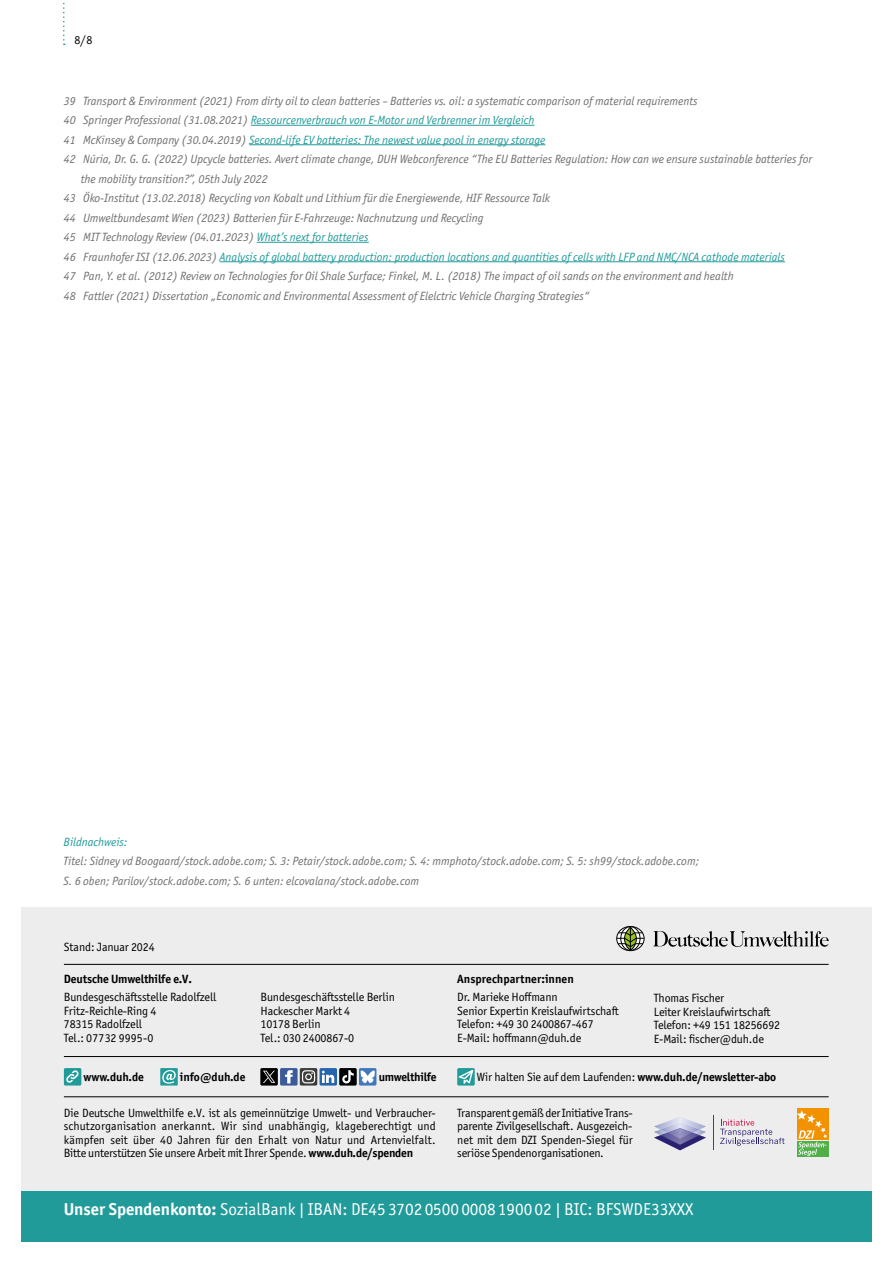
<style>
.page{position:relative;width:893px;height:1263px;background:#fff}
.page>*{position:absolute;margin:0;border:0;box-sizing:border-box;transform-origin:0 0}
.t1{font:17.25px "Officina Sans ITC Pro";color:#fff}
.t2{font:italic 12px/19.5px "Officina Sans ITC Pro";color:#706f6f}
.t3{font:12px/13.5px "Officina Sans ITC Pro";letter-spacing:-.01em;color:#000}
.t4{font:italic 12px "Officina Sans ITC Pro";color:#219b9a}
.t5{font:700 12px "Officina Sans ITC Pro";letter-spacing:-.01em;color:#000}
.t6{font:12px "Officina Serif ITC Pro";color:#000}
.s1{color:#706f6f}
.s2{color:#219b9a}
.s3{font-weight:700}
</style>
<div class="page">
<div style="left:21px;top:907px;width:851px;height:335px;background:#ededed"></div>
<div style="left:21px;top:1192px;width:851px;height:50px;background:#219b9a"></div>
<hr style="left:64px;top:964px;width:765px;height:1px;background:#000">
<hr style="left:64px;top:1056px;width:765px;height:1px;background:#000">
<hr style="left:64px;top:1096px;width:765px;height:1px;background:#000">
<div style="left:64px;top:1068px;width:17px;height:17px;background:#219b9a;border-radius:2px"></div>
<svg style="left:66px;top:1070px;width:13px;height:13px"></svg>
<div style="left:160px;top:1068px;width:18px;height:17px;background:#219b9a"></div>
<svg style="left:162px;top:1070px;width:14px;height:13px"></svg>
<div style="left:260px;top:1068px;width:18px;height:17px;background:#000;border-radius:2px"></div>
<svg style="left:263px;top:1071px;width:12px;height:12px"></svg>
<div style="left:280px;top:1068px;width:18px;height:17px;background:#3c5a9a;border-radius:2px"></div>
<svg style="left:285px;top:1070px;width:8px;height:13px"></svg>
<svg style="left:300px;top:1068px;width:17px;height:17px"></svg>
<svg style="left:302px;top:1070px;width:13px;height:13px"></svg>
<div style="left:319px;top:1068px;width:18px;height:17px;background:#2664ae;border-radius:2px"></div>
<svg style="left:322px;top:1071px;width:12px;height:12px"></svg>
<div style="left:339px;top:1068px;width:18px;height:17px;background:#000;border-radius:2px"></div>
<svg style="left:342px;top:1070px;width:12px;height:13px"></svg>
<div style="left:359px;top:1068px;width:17px;height:17px;background:#4278bc;border-radius:2px"></div>
<svg style="left:360px;top:1070px;width:15px;height:13px"></svg>
<div style="left:457px;top:1068px;width:18px;height:17px;background:#219b9a;border-radius:2px"></div>
<svg style="left:459px;top:1070px;width:14px;height:14px"></svg>
<div style="left:797px;top:1108px;width:32px;height:32px;background:#f39200"></div>
<div style="left:797px;top:1141px;width:32px;height:16px;background:#50af47"></div>
<svg style="left:797px;top:1110px;width:30px;height:46px"></svg>
<svg style="left:654px;top:1118px;width:52px;height:32px"></svg>
<img style="left:660px;top:1122px;width:40px;height:11px">
<img style="left:667px;top:1128px;width:26px;height:11px">
<svg style="left:720px;top:1119px;width:64px;height:27px"></svg>
<hr style="left:713px;top:1115px;width:1px;height:34px;background:#d3043b">
<div style="left:616px;top:926px;width:28px;height:25px;border:1px solid #000;border-radius:50%"></div>
<div style="left:620px;top:926px;width:20px;height:25px;border:1px solid #000;border-radius:50%"></div>
<svg style="left:653px;top:931px;width:176px;height:16px"></svg>
<div style="left:624px;top:926px;width:12px;height:24px;background:#0f0f0f;border-radius:50%"></div>
<div style="left:624px;top:926px;width:13px;height:24px;border:1px solid #000;border-radius:50%"></div>
<svg style="left:617px;top:927px;width:27px;height:24px"></svg>
<svg style="left:63px;top:2px;width:2px;height:43px"></svg>
<hr style="left:251px;top:125px;width:284px;height:1px;background:#219b9a">
<hr style="left:249px;top:144px;width:296px;height:1px;background:#219b9a">
<hr style="left:257px;top:242px;width:112px;height:1px;background:#219b9a">
<hr style="left:220px;top:261px;width:565px;height:1px;background:#219b9a">
<p class="t6" style="left:74px;top:33px;width:19px">8/8</p>
<p class="t2" style="left:64px;top:91px;width:635px">39 Transport &amp; Environment (2021) From dirty oil to clean batteries – Batteries vs. oil: a systematic comparison of material requirements</p>
<p class="t4" style="left:64px;top:113px;width:472px"><span class="s1">40 Springer Professional (31.08.2021)</span> Ressourcenverbrauch von E-Motor und Verbrenner im Vergleich</p>
<p class="t4" style="left:64px;top:133px;width:483px"><span class="s1">41 McKinsey &amp; Company (30.04.2019)</span> Second-life EV batteries: The newest value pool in energy storage</p>
<p class="t2" style="left:64px;top:149px;width:750px">42 Núria, Dr. G. G. (2022) Upcycle batteries. Avert climate change, DUH Webconference “The EU Batteries Regulation: How can we ensure sustainable batteries for</p>
<p class="t2" style="left:81px;top:169px;width:189px">the mobility transition?”, 05th July 2022</p>
<p class="t2" style="left:64px;top:188px;width:488px">43 Öko-Institut (13.02.2018) Recycling von Kobalt und Lithium für die Energiewende, HIF Ressource Talk</p>
<p class="t2" style="left:64px;top:208px;width:421px">44 Umweltbundesamt Wien (2023) Batterien für E-Fahrzeuge: Nachnutzung und Recycling</p>
<p class="t2" style="left:64px;top:227px;width:306px">45 MIT Technology Review (04.01.2023) <span class="s2">What’s next for batteries</span></p>
<p class="t4" style="left:64px;top:250px;width:723px"><span class="s1">46 Fraunhofer ISI (12.06.2023)</span> Analysis of global battery production: production locations and quantities of cells with LFP and NMC/NCA cathode materials</p>
<p class="t2" style="left:64px;top:266px;width:671px">47 Pan, Y. et al. (2012) Review on Technologies for Oil Shale Surface; Finkel, M. L. (2018) The impact of oil sands on the environment and health</p>
<p class="t2" style="left:64px;top:286px;width:527px">48 Fattler (2021) Dissertation „Economic and Environmental Assessment of Elelctric Vehicle Charging Strategies“</p>
<p class="t4" style="left:64px;top:835px;width:65px">Bildnachweis:</p>
<p class="t2" style="left:64px;top:851px;width:637px">Titel: Sidney vd Boogaard/stock.adobe.com; S. 3: Petair/stock.adobe.com; S. 4: mmphoto/stock.adobe.com; S. 5: sh99/stock.adobe.com;<br>S. 6 oben; Parilov/stock.adobe.com; S. 6 unten: elcovalana/stock.adobe.com</p>
<p class="t3" style="left:64px;top:940px;width:92px">Stand: Januar 2024</p>
<p class="t5" style="left:64px;top:972px;width:130px">Deutsche Umwelthilfe e.V.</p>
<p class="t3" style="left:64px;top:990px;width:154px">Bundesgeschäftsstelle Radolfzell<br>Fritz-Reichle-Ring 4<br>78315 Radolfzell<br>Tel.: 07732 9995-0</p>
<p class="t3" style="left:261px;top:990px;width:136px">Bundesgeschäftsstelle Berlin<br>Hackescher Markt 4<br>10178 Berlin<br>Tel.: 030 2400867-0</p>
<p class="t5" style="left:84px;top:1069px;width:62px">www.duh.de</p>
<p class="t5" style="left:180px;top:1069px;width:67px">info@duh.de</p>
<p class="t5" style="left:379px;top:1069px;width:59px">umwelthilfe</p>
<p class="t3" style="left:477px;top:1070px;width:301px">Wir halten Sie auf dem Laufenden: <span class="s3">www.duh.de/newsletter-abo</span></p>
<p class="t3" style="left:64px;top:1106px;width:373px;text-align:justify">Die Deutsche Umwelthilfe e.V. ist als gemeinnützige Umwelt- und Verbraucher&shy;schutzorganisation anerkannt. Wir sind unabhängig, klageberechtigt und kämpfen seit über 40 Jahren für den Erhalt von Natur und Artenvielfalt.<br>Bitte unterstützen Sie unsere Arbeit mit Ihrer Spende. <span class="s3">www.duh.de/spenden</span></p>
<p class="t3" style="left:457px;top:1106px;width:177px;text-align:justify">Transparent gemäß der Initiative Trans&shy;parente Zivilgesellschaft. Ausgezeich&shy;net mit dem DZI Spenden-Siegel für seriöse Spendenorganisationen.</p>
<p class="t5" style="left:457px;top:972px;width:118px">Ansprechpartner:innen</p>
<p class="t3" style="left:457px;top:990px;width:163px">Dr. Marieke Hoffmann<br>Senior Expertin Kreislaufwirtschaft<br>Telefon: +49 30 2400867-467<br>E-Mail: hoffmann@duh.de</p>
<p class="t3" style="left:654px;top:991px;width:128px">Thomas Fischer<br>Leiter Kreislaufwirtschaft<br>Telefon: +49 151 18256692<br>E-Mail: fischer@duh.de</p>
<h1 class="t1" style="left:64px;top:1199px;width:631px"><span class="s3">Unser Spendenkonto:</span> SozialBank | IBAN: DE4537020500 0008190002 | BIC: BFSWDE33XXX</h1>
</div>
